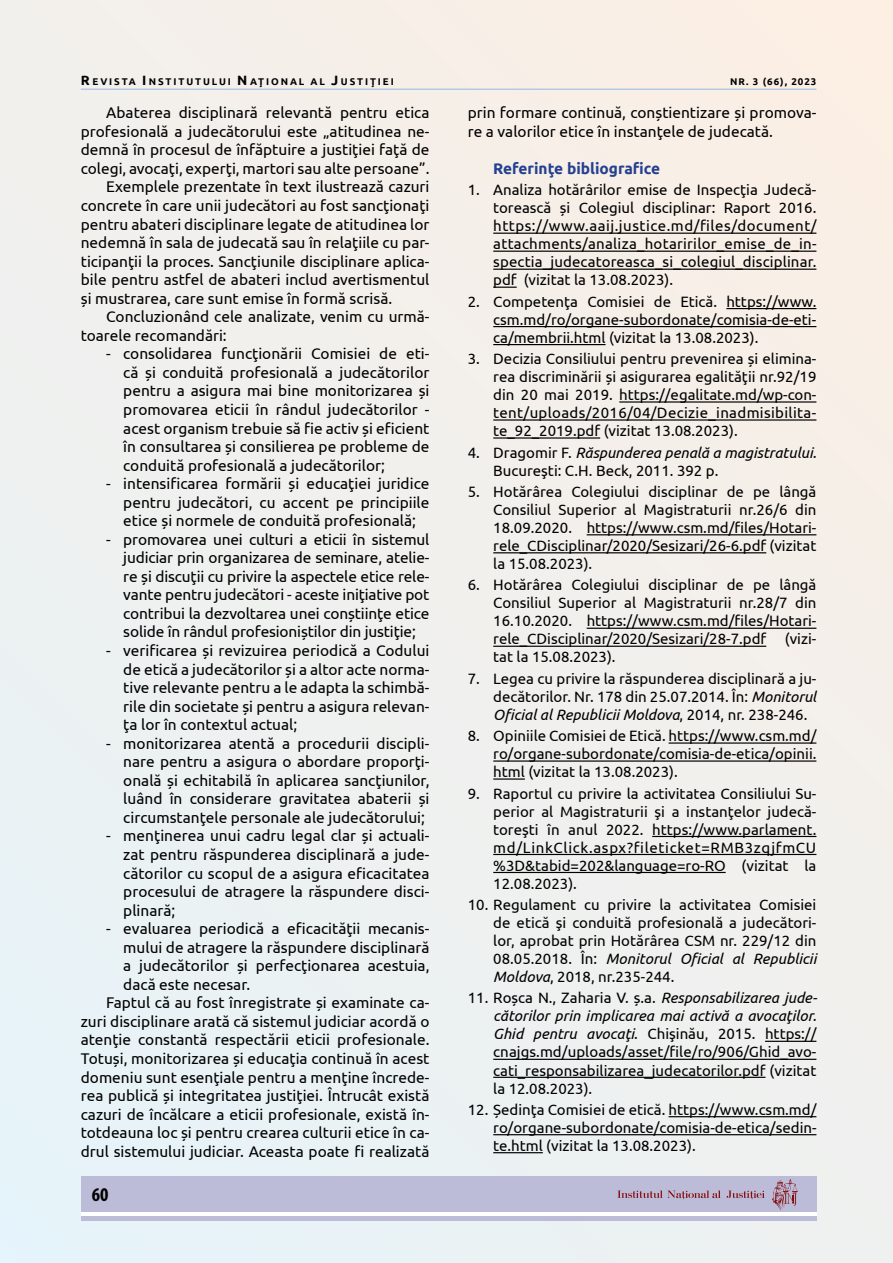
<style>
.page{position:relative;width:893px;height:1263px;background:#f1f0ed}
.page>*{position:absolute;margin:0;border:0;box-sizing:border-box;transform-origin:0 0}
.t1{font:700 condensed 19.5px "Myriad Pro";color:#000}
.t2{font:15.45px/18.6px "Ubuntu";color:#000;text-align:justify}
.t3{font:700 15.45px "Ubuntu";color:#25408f}
.t4{font:15px/18px "Ubuntu";color:#000;text-align:justify}
.t5{font:700 9.75px "Ubuntu";letter-spacing:.195em;color:#000}
.s1{font-size:13.5px}
.s2{font-style:italic}
</style>
<div class="page">
<hr style="left:81px;top:89px;width:735px;height:1px;background:#95b6df">
<div style="left:81px;top:1176px;width:735px;height:45px;background:#bcbcd8"></div>
<hr style="left:81px;top:1213px;width:735px;height:3px;background:#fff">
<svg style="left:617px;top:1190px;width:104px;height:9px"></svg>
<svg style="left:727px;top:1190px;width:38px;height:9px"></svg>
<svg style="left:772px;top:1179px;width:26px;height:31px"></svg>
<hr style="left:493px;top:233px;width:323px;height:1px;background:#000">
<hr style="left:493px;top:251px;width:323px;height:1px;background:#000">
<hr style="left:493px;top:269px;width:323px;height:1px;background:#000">
<svg style="left:493px;top:287px;width:24px;height:1px"></svg>
<hr style="left:726px;top:308px;width:90px;height:1px;background:#000">
<hr style="left:493px;top:326px;width:323px;height:1px;background:#000">
<hr style="left:493px;top:344px;width:113px;height:1px;background:#000">
<hr style="left:619px;top:401px;width:197px;height:2px;background:#000">
<hr style="left:493px;top:419px;width:323px;height:2px;background:#000">
<hr style="left:493px;top:437px;width:107px;height:2px;background:#000">
<hr style="left:587px;top:534px;width:229px;height:1px;background:#000">
<hr style="left:493px;top:552px;width:273px;height:1px;background:#000">
<hr style="left:587px;top:628px;width:229px;height:1px;background:#000">
<hr style="left:493px;top:646px;width:273px;height:1px;background:#000">
<hr style="left:669px;top:742px;width:147px;height:2px;background:#000">
<hr style="left:493px;top:760px;width:323px;height:2px;background:#000">
<hr style="left:493px;top:778px;width:32px;height:2px;background:#000">
<hr style="left:652px;top:836px;width:164px;height:1px;background:#000">
<hr style="left:493px;top:854px;width:323px;height:1px;background:#000">
<hr style="left:493px;top:872px;width:233px;height:1px;background:#000">
<hr style="left:765px;top:1041px;width:51px;height:1px;background:#000">
<hr style="left:493px;top:1059px;width:323px;height:1px;background:#000">
<hr style="left:493px;top:1077px;width:272px;height:1px;background:#000">
<hr style="left:669px;top:1116px;width:147px;height:1px;background:#000">
<hr style="left:493px;top:1134px;width:323px;height:1px;background:#000">
<hr style="left:493px;top:1152px;width:50px;height:1px;background:#000">
<p class="t5" style="left:81px;top:76px;width:315px"><span class="s1">R</span>EVISTA <span class="s1">I</span>NSTITUTULUI <span class="s1">N</span>AŢIONAL AL <span class="s1">J</span>USTIŢIEI</p>
<p class="t5" style="left:730px;top:75px;width:88px">NR. 3 (66), 2023</p>
<p class="t2" style="left:106px;top:103px;width:325px">Abaterea disciplinară relevantă pentru etica</p>
<p class="t2" style="left:81px;top:122px;width:350px">profesională a judecătorului este „atitudinea ne-</p>
<p class="t2" style="left:81px;top:140px;width:350px">demnă în procesul de înfăptuire a justiţiei faţă de</p>
<p class="t2" style="left:81px;top:159px;width:350px">colegi, avocaţi, experţi, martori sau alte persoane”.</p>
<p class="t2" style="left:106px;top:177px;width:325px">Exemplele prezentate în text ilustrează cazuri</p>
<p class="t2" style="left:81px;top:196px;width:350px">concrete în care unii judecători au fost sancţionaţi</p>
<p class="t2" style="left:81px;top:214px;width:350px">pentru abateri disciplinare legate de atitudinea lor</p>
<p class="t2" style="left:81px;top:233px;width:350px">nedemnă în sala de judecată sau în relaţiile cu par-</p>
<p class="t2" style="left:81px;top:251px;width:350px">ticipanţii la proces. Sancţiunile disciplinare aplica-</p>
<p class="t2" style="left:81px;top:270px;width:350px">bile pentru astfel de abateri includ avertismentul</p>
<p class="t2" style="left:81px;top:288px;width:313px">și mustrarea, care sunt emise în formă scrisă.</p>
<p class="t2" style="left:106px;top:307px;width:325px">Concluzionând cele analizate, venim cu urmă-</p>
<p class="t2" style="left:81px;top:325px;width:147px">toarele recomandări:</p>
<p class="t2" style="left:123px;top:344px;width:308px;text-indent:-17px">- consolidarea funcţionării Comisiei de eti&shy;că și conduită profesională a judecătorilor pentru a asigura mai bine monitorizarea și promovarea eticii în rândul judecătorilor - acest organism trebuie să fie activ și eficient în consultarea și consilierea pe probleme de conduită profesională a judecătorilor;</p>
<p class="t2" style="left:123px;top:474px;width:308px;text-indent:-17px">- intensificarea formării și educaţiei juridice pentru judecători, cu accent pe principiile etice și normele de conduită profesională;</p>
<p class="t2" style="left:123px;top:529px;width:308px;text-indent:-17px">- promovarea unei culturi a eticii în sistemul judiciar prin organizarea de seminare, atelie&shy;re și discuţii cu privire la aspectele etice rele&shy;vante pentru judecători - aceste iniţiative pot contribui la dezvoltarea unei conștiinţe etice solide în rândul profesioniștilor din justiţie;</p>
<p class="t2" style="left:123px;top:641px;width:308px;text-indent:-17px">- verificarea și revizuirea periodică a Codului de etică a judecătorilor și a altor acte norma&shy;tive relevante pentru a le adapta la schimbă&shy;rile din societate și pentru a asigura relevan&shy;ţa lor în contextul actual;</p>
<p class="t2" style="left:123px;top:733px;width:308px;text-indent:-17px">- monitorizarea atentă a procedurii discipli&shy;nare pentru a asigura o abordare proporţi&shy;onală și echitabilă în aplicarea sancţiunilor, luând în considerare gravitatea abaterii și circumstanţele personale ale judecătorului;</p>
<p class="t2" style="left:123px;top:826px;width:308px;text-indent:-17px">- menţinerea unui cadru legal clar și actuali&shy;zat pentru răspunderea disciplinară a jude&shy;cătorilor cu scopul de a asigura eficacitatea procesului de atragere la răspundere disci&shy;plinară;</p>
<p class="t2" style="left:106px;top:919px;width:325px">- evaluarea periodică a eficacităţii mecanis-</p>
<p class="t2" style="left:123px;top:937px;width:308px">mului de atragere la răspundere disciplinară</p>
<p class="t2" style="left:123px;top:956px;width:308px">a judecătorilor și perfecţionarea acestuia,</p>
<p class="t2" style="left:123px;top:974px;width:128px">dacă este necesar.</p>
<p class="t2" style="left:106px;top:993px;width:325px">Faptul că au fost înregistrate și examinate ca-</p>
<p class="t2" style="left:81px;top:1011px;width:350px">zuri disciplinare arată că sistemul judiciar acordă o</p>
<p class="t2" style="left:81px;top:1030px;width:350px">atenţie constantă respectării eticii profesionale.</p>
<p class="t2" style="left:81px;top:1049px;width:350px">Totuși, monitorizarea și educaţia continuă în acest</p>
<p class="t2" style="left:81px;top:1067px;width:350px">domeniu sunt esenţiale pentru a menţine încrede-</p>
<p class="t2" style="left:81px;top:1086px;width:350px">rea publică și integritatea justiţiei. Întrucât există</p>
<p class="t2" style="left:81px;top:1104px;width:350px">cazuri de încălcare a eticii profesionale, există în-</p>
<p class="t2" style="left:81px;top:1123px;width:350px">totdeauna loc și pentru crearea culturii etice în ca-</p>
<p class="t2" style="left:81px;top:1141px;width:350px">drul sistemului judiciar. Aceasta poate fi realizată</p>
<p class="t1" style="left:92px;top:1182px;width:18px">60</p>
<p class="t2" style="left:468px;top:103px;width:350px">prin formare continuă, conștientizare și promova&shy;re a valorilor etice în instanţele de judecată.</p>
<p class="t3" style="left:493px;top:159px;width:168px">Referinţe bibliografice</p>
<p class="t4" style="left:493px;top:181px;width:325px;text-indent:-26px">1. Analiza hotărârilor emise de Inspecţia Judecă&shy;torească și Colegiul disciplinar: Raport 2016. https://www.aaij.justice.md/files/document/ attachments/analiza_hotaririlor_emise_de_in&shy;spectia_judecatoreasca_si_colegiul_disciplinar. pdf (vizitat la 13.08.2023).</p>
<p class="t4" style="left:493px;top:292px;width:325px;text-indent:-26px">2. Competenţa Comisiei de Etică. https://www. csm.md/ro/organe-subordonate/comisia-de-eti&shy;ca/membrii.html (vizitat la 13.08.2023).</p>
<p class="t4" style="left:493px;top:349px;width:325px;text-indent:-26px">3. Decizia Consiliului pentru prevenirea și elimina&shy;rea discriminării și asigurarea egalităţii nr.92/19 din 20 mai 2019. https://egalitate.md/wp-con&shy;tent/uploads/2016/04/Decizie_inadmisibilita&shy;te_92_2019.pdf (vizitat 13.08.2023).</p>
<p class="t4" style="left:493px;top:443px;width:325px;text-indent:-26px">4. Dragomir F. <span class="s2">Răspunderea penală a magistratului.<br></span>Bucureşti: C.H. Beck, 2011. 392 p.</p>
<p class="t4" style="left:493px;top:482px;width:325px;text-indent:-26px">5. Hotărârea Colegiului disciplinar de pe lângă Consiliul Superior al Magistraturii nr.26/6 din 18.09.2020. https://www.csm.md/files/Hotari&shy;rele_CDisciplinar/2020/Sesizari/26-6.pdf (vizitat la 15.08.2023).</p>
<p class="t4" style="left:493px;top:576px;width:325px;text-indent:-26px">6. Hotărârea Colegiului disciplinar de pe lângă Consiliul Superior al Magistraturii nr.28/7 din 16.10.2020. https://www.csm.md/files/Hotari&shy;rele_CDisciplinar/2020/Sesizari/28-7.pdf (vizi&shy;tat la 15.08.2023).</p>
<p class="t4" style="left:493px;top:669px;width:325px;text-indent:-26px">7. Legea cu privire la răspunderea disciplinară a ju&shy;decătorilor. Nr. 178 din 25.07.2014. În: <span class="s2">Monitorul Oficial al Republicii Moldova</span>, 2014, nr. 238-246.</p>
<p class="t4" style="left:493px;top:726px;width:325px;text-indent:-26px">8. Opiniile Comisiei de Etică. https://www.csm.md/ ro/organe-subordonate/comisia-de-etica/opinii. html (vizitat la 13.08.2023).</p>
<p class="t4" style="left:493px;top:784px;width:325px;text-indent:-26px">9. Raportul cu privire la activitatea Consiliului Su&shy;perior al Magistraturii şi a instanţelor judecă&shy;toreşti în anul 2022. https://www.parlament. md/LinkClick.aspx?fileticket=RMB3zqjfmCU %3D&amp;tabid=202&amp;language=ro-RO (vizitat la 12.08.2023).</p>
<p class="t4" style="left:493px;top:895px;width:325px;text-indent:-26px">10. Regulament cu privire la activitatea Comisiei de etică şi conduită profesională a judecători&shy;lor, aprobat prin Hotărârea CSM nr. 229/12 din 08.05.2018. În: <span class="s2">Monitorul Oficial al Republicii Moldova</span>, 2018, nr.235-244.</p>
<p class="t4" style="left:493px;top:989px;width:325px;text-indent:-26px">11. Roșca N., Zaharia V. ș.a. <span class="s2">Responsabilizarea jude&shy;cătorilor prin implicarea mai activă a avocaţilor.<br>Ghid pentru avocaţi</span>. Chişinău, 2015. https:// cnajgs.md/uploads/asset/file/ro/906/Ghid_avo&shy;cati_responsabilizarea_judecatorilor.pdf (vizitat la 12.08.2023).</p>
<p class="t4" style="left:493px;top:1100px;width:325px;text-indent:-26px">12. Ședinţa Comisiei de etică. https://www.csm.md/ ro/organe-subordonate/comisia-de-etica/sedin&shy;te.html (vizitat la 13.08.2023).</p>
</div>
